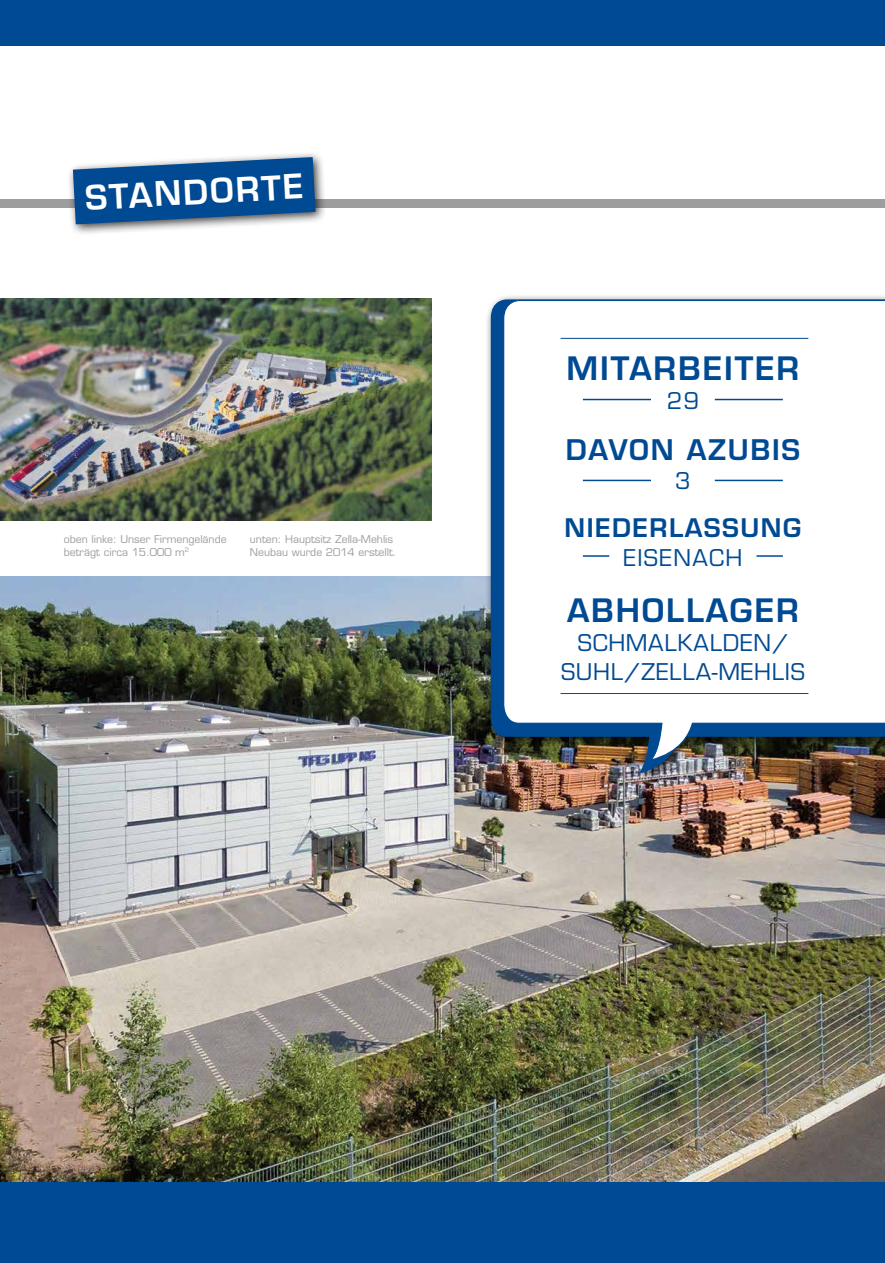
<style>
.page{position:relative;width:885px;height:1263px;background:#fff}
.page>*{position:absolute;margin:0;border:0;box-sizing:border-box;transform-origin:0 0}
.t1{font:600 33px "Eurostile";color:#fff}
.t2{font:600 31.5px "Eurostile";letter-spacing:.06em;color:#004a93}
.t3{font:600 27.75px "Eurostile";letter-spacing:.06em;color:#004a93}
.t4{font:600 25.05px "Eurostile";letter-spacing:.06em;color:#004a93}
.t5{font:22.5px/28.8px "Eurostile";letter-spacing:.03em;color:#004a93;text-align:center}
.t6{font:22.5px "Eurostile";letter-spacing:.06em;color:#004a93}
.t7{font:10.5px/12.6px "Eurostile";color:#9c9d9d}
</style>
<div class="page">
<div style="left:0;top:199px;width:884px;height:9px;background:#9c9d9d"></div>
<img style="left:0;top:576px;width:884px;height:606px">
<div style="left:485px;top:293px;width:399px;height:492px;background:#000;opacity:.75"></div>
<img style="left:490px;top:299px;width:394px;height:475px">
<svg style="left:502px;top:299px;width:382px;height:463px"></svg>
<img style="left:0;top:299px;width:432px;height:222px">
<div style="left:0;top:1182px;width:884px;height:81px;background:#004a93"></div>
<div style="left:0;top:0;width:884px;height:45px;background:#004a93"></div>
<div style="left:67px;top:151px;width:260px;height:85px;background:#000;opacity:.75"></div>
<svg style="left:73px;top:157px;width:242px;height:67px;background:#26629d"></svg>
<hr style="left:560px;top:693px;width:248px;height:1px;background:#004a93">
<hr style="left:560px;top:338px;width:248px;height:1px;background:#004a93">
<hr style="left:583px;top:399px;width:68px;height:1px;background:#004a93">
<hr style="left:583px;top:480px;width:68px;height:1px;background:#004a93">
<hr style="left:583px;top:555px;width:26px;height:2px;background:#004a93">
<hr style="left:714px;top:399px;width:68px;height:1px;background:#004a93">
<hr style="left:714px;top:480px;width:68px;height:1px;background:#004a93">
<hr style="left:756px;top:555px;width:26px;height:2px;background:#004a93">
<h1 class="t1" style="left:84px;top:177px;width:220px;rotate:-3deg">STANDORTE</h1>
<p class="t7" style="left:64px;top:533px;width:164px">oben linke: Unser Firmengelände beträgt circa 15.000 m<sup>2</sup></p>
<p class="t7" style="left:250px;top:533px;width:148px">unten: Hauptsitz Zella-Mehlis<br>Neubau wurde 2014 erstellt.</p>
<h2 class="t2" style="left:566px;top:349px;width:234px">MITARBEITER</h2>
<h3 class="t5" style="left:666px;top:386px;width:34px">29</h3>
<h3 class="t3" style="left:566px;top:433px;width:235px">DAVON AZUBIS</h3>
<h3 class="t5" style="left:675px;top:467px;width:17px">3</h3>
<h3 class="t4" style="left:564px;top:512px;width:238px">NIEDERLASSUNG</h3>
<h3 class="t6" style="left:623px;top:544px;width:120px">EISENACH</h3>
<h2 class="t2" style="left:567px;top:591px;width:233px">ABHOLLAGER</h2>
<h3 class="t5" style="left:561px;top:628px;width:245px">SCHMALKALDEN/<br>SUHL/ZELLA-MEHLIS</h3>
</div>
